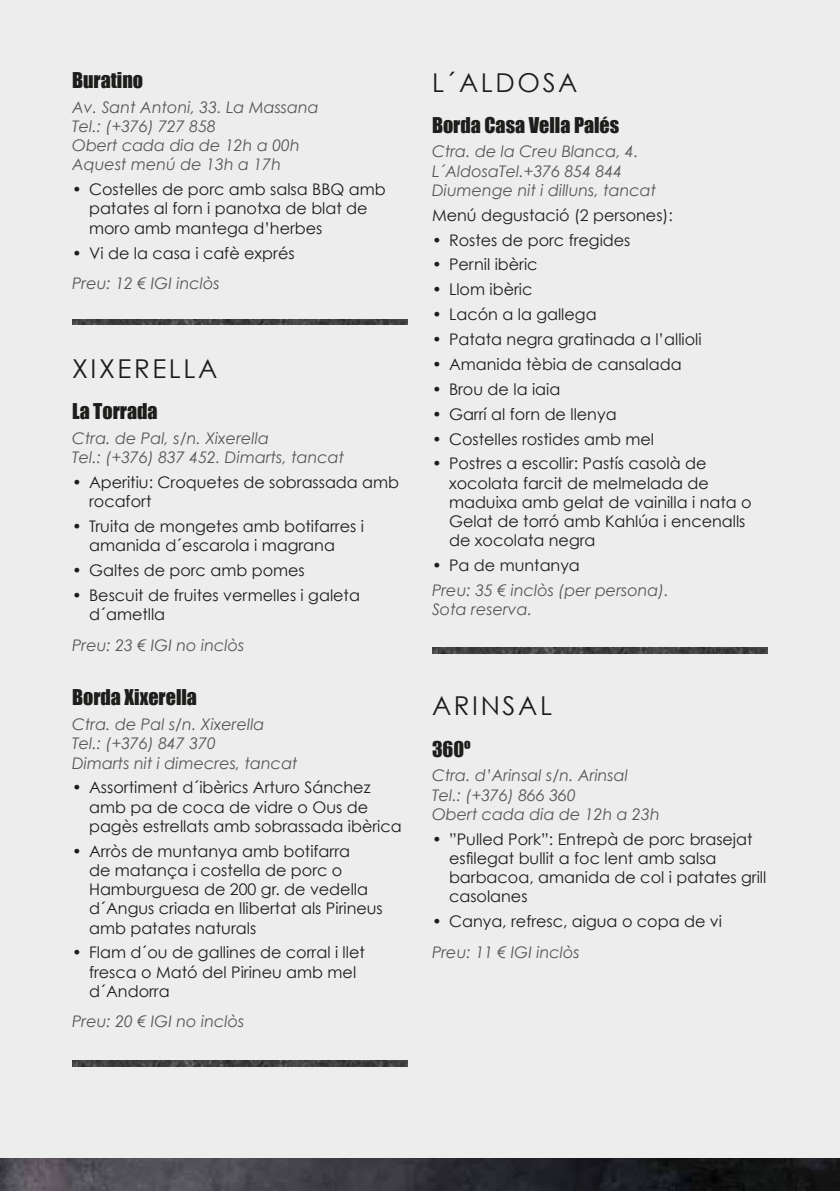
<style>
.page{position:relative;width:840px;height:1191px;background:#fff}
.page>*{position:absolute;margin:0;border:0;box-sizing:border-box;transform-origin:0 0}
.t1{font:26px "Century Gothic";letter-spacing:.1em;color:#1d1d1b}
.t2{font:20px "Impact";color:#1d1d1b}
.t3{font:16px/19.2px "Century Gothic";color:#1d1d1b}
.t4{font:italic 16px/19.2px "Century Gothic";color:#575756}
</style>
<div class="page">
<div style="left:0;top:0;width:839px;height:1191px;background:#ededed"></div>
<img style="left:72px;top:319px;width:336px;height:6px">
<img style="left:72px;top:1060px;width:336px;height:6px">
<img style="left:432px;top:648px;width:335px;height:5px">
<img style="left:0;top:1158px;width:839px;height:33px">
<p class="t2" style="left:72px;top:64px;width:72px">Buratino</p>
<p class="t4" style="left:72px;top:97px;width:248px">Av. Sant Antoni, 33. La Massana<br>Tel.: (+376) 727 858<br>Obert cada dia de 12h a 00h<br>Aquest menú de 13h a 17h</p>
<p class="t3" style="left:89px;top:180px;width:298px;text-indent:-17px">• Costelles de porc amb salsa BBQ amb patates al forn i panotxa de blat de moro amb mantega d’herbes</p>
<p class="t3" style="left:72px;top:243px;width:224px">• Vi de la casa i cafè exprés</p>
<p class="t4" style="left:72px;top:273px;width:149px">Preu: 12 € IGI inclòs</p>
<h1 class="t1" style="left:72px;top:353px;width:35px">Xixerella</h1>
<p class="t2" style="left:72px;top:395px;width:87px">La Torrada</p>
<p class="t4" style="left:72px;top:428px;width:273px">Ctra. de Pal, s/n. Xixerella<br>Tel.: (+376) 837 452. Dimarts, tancat</p>
<p class="t3" style="left:89px;top:472px;width:311px;text-indent:-17px">• Aperitiu: Croquetes de sobrassada amb rocafort</p>
<p class="t3" style="left:89px;top:516px;width:276px;text-indent:-17px">• Truita de mongetes amb botifarres i amanida d´escarola i magrana</p>
<p class="t3" style="left:72px;top:560px;width:234px">• Galtes de porc amb pomes</p>
<p class="t3" style="left:89px;top:585px;width:272px;text-indent:-17px">• Bescuit de fruites vermelles i galeta d´ametlla</p>
<p class="t4" style="left:72px;top:635px;width:174px">Preu: 23 € IGI no inclòs</p>
<p class="t2" style="left:72px;top:682px;width:126px">Borda Xixerella</p>
<p class="t4" style="left:72px;top:714px;width:227px">Ctra. de Pal s/n. Xixerella<br>Tel.: (+376) 847 370<br>Dimarts nit i dimecres, tancat</p>
<p class="t3" style="left:89px;top:778px;width:314px;text-indent:-17px">• Assortiment d´ibèrics Arturo Sánchez amb pa de coca de vidre o Ous de pagès estrellats amb sobrassada ibèrica</p>
<p class="t3" style="left:89px;top:841px;width:295px;text-indent:-17px">• Arròs de muntanya amb botifarra<br>de matança i costella de porc o<br>Hamburguesa de 200 gr. de vedella d´Angus criada en llibertat als Pirineus amb patates naturals</p>
<p class="t3" style="left:89px;top:942px;width:277px;text-indent:-17px">• Flam d´ou de gallines de corral i llet fresca o Mató del Pirineu amb mel d´Andorra</p>
<p class="t4" style="left:72px;top:1011px;width:174px">Preu: 20 € IGI no inclòs</p>
<h1 class="t1" style="left:432px;top:66px;width:129px">L´Aldosa</h1>
<p class="t2" style="left:432px;top:109px;width:189px">Borda Casa Vella Palés</p>
<p class="t4" style="left:432px;top:142px;width:225px">Ctra. de la Creu Blanca, 4.<br>L´AldosaTel.+376 854 844<br>Diumenge nit i dilluns, tancat</p>
<p class="t3" style="left:432px;top:205px;width:242px">Menú degustació (2 persones):</p>
<p class="t3" style="left:432px;top:230px;width:200px">• Rostes de porc fregides</p>
<p class="t3" style="left:432px;top:255px;width:107px">• Pernil ibèric</p>
<p class="t3" style="left:432px;top:280px;width:102px">• Llom ibèric</p>
<p class="t3" style="left:432px;top:304px;width:166px">• Lacón a la gallega</p>
<p class="t3" style="left:432px;top:329px;width:271px">• Patata negra gratinada a l’allioli</p>
<p class="t3" style="left:432px;top:354px;width:251px">• Amanida tèbia de cansalada</p>
<p class="t3" style="left:432px;top:379px;width:130px">• Brou de la iaia</p>
<p class="t3" style="left:432px;top:404px;width:186px">• Garrí al forn de llenya</p>
<p class="t3" style="left:432px;top:429px;width:223px">• Costelles rostides amb mel</p>
<p class="t3" style="left:449px;top:454px;width:304px;text-indent:-17px">• Postres a escollir: Pastís casolà de xocolata farcit de melmelada de maduixa amb gelat de vainilla i nata o<br>Gelat de torró amb Kahlúa i encenalls de xocolata negra</p>
<p class="t3" style="left:432px;top:555px;width:149px">• Pa de muntanya</p>
<p class="t4" style="left:432px;top:580px;width:238px">Preu: 35 € inclòs (per persona).<br>Sota reserva.</p>
<h1 class="t1" style="left:432px;top:690px;width:121px">ARINSAL</h1>
<p class="t2" style="left:432px;top:733px;width:40px">360º</p>
<p class="t4" style="left:432px;top:765px;width:229px">Ctra. d’Arinsal s/n. Arinsal<br>Tel.: (+376) 866 360<br>Obert cada dia de 12h a 23h</p>
<p class="t3" style="left:449px;top:829px;width:318px;text-indent:-17px">• ”Pulled Pork”: Entrepà de porc brasejat esfilegat bullit a foc lent amb salsa barbacoa, amanida de col i patates grill casolanes</p>
<p class="t3" style="left:432px;top:911px;width:291px">• Canya, refresc, aigua o copa de vi</p>
<p class="t4" style="left:432px;top:942px;width:149px">Preu: 11 € IGI inclòs</p>
</div>
